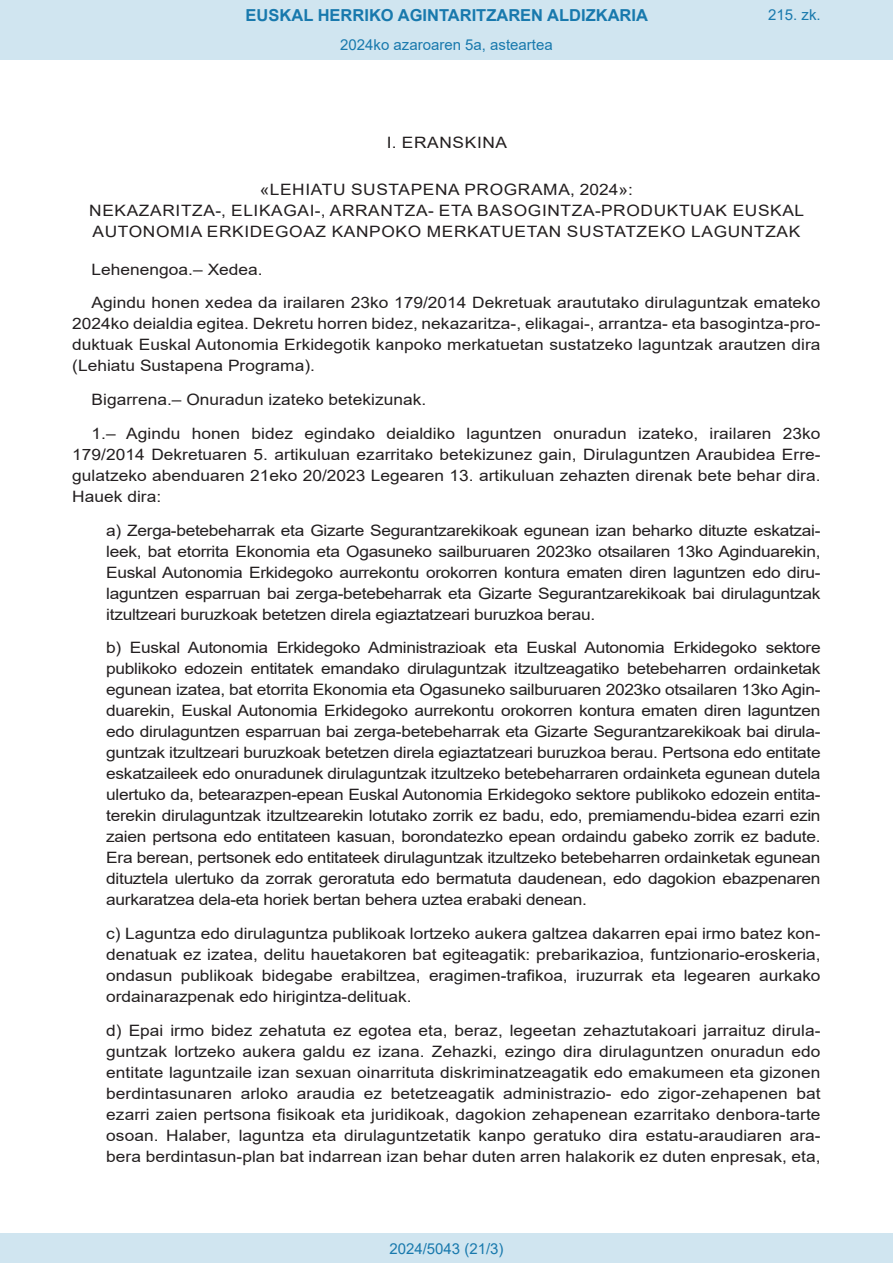
<style>
.page{position:relative;width:893px;height:1263px;background:#fff}
.page>*{position:absolute;margin:0;border:0;box-sizing:border-box;transform-origin:0 0}
.t1{font:700 16.5px "Arial";color:#1879ad}
.BOPVDetalle1{font:15.6px/21px "Arial";letter-spacing:-.01em;color:#231f20;text-align:justify;scale:1.11 1}
.BOPVDetalle{font:15.6px/21px "Arial";color:#231f20;text-align:justify;scale:1.11 1}
.BOPVClave{font:15.6px/21px "Arial";letter-spacing:.035em;color:#231f20;text-align:center;scale:1.11 1}
.Paginacion_Centro{font:15px "Arial";color:#1879ad}
</style>
<div class="page">
<div style="left:0;top:0;width:893px;height:60px;background:#d0e5f0"></div>
<div style="left:0;top:1233px;width:893px;height:30px;background:#d0e5f0"></div>
<p class="t1" style="left:246px;top:3px;width:404px">EUSKAL HERRIKO AGINTARITZAREN ALDIZKARIA</p>
<p class="Paginacion_Centro" style="left:340px;top:35px;width:214px">2024ko azaroaren 5a, asteartea</p>
<p class="Paginacion_Centro" style="left:768px;top:5px;width:54px">215. zk.</p>
<p class="BOPVClave" style="left:387px;top:132px;width:110px">I. ERANSKINA</p>
<p class="BOPVClave" style="left:89px;top:179px;width:646px">«LEHIATU SUSTAPENA PROGRAMA, 2024»:<br>NEKAZARITZA-, ELIKAGAI-, ARRANTZA- ETA BASOGINTZA-PRODUKTUAK EUSKAL<br>AUTONOMIA ERKIDEGOAZ KANPOKO MERKATUETAN SUSTATZEKO LAGUNTZAK</p>
<p class="BOPVDetalle" style="left:92px;top:259px;width:156px">Lehenengoa.– Xedea.</p>
<p class="BOPVDetalle" style="left:72px;top:292px;width:676px;text-indent:19px">Agindu honen xedea da irailaren 23ko 179/2014 Dekretuak araututako dirulaguntzak emateko 2024ko deialdia egitea. Dekretu horren bidez, nekazaritza-, elikagai-, arrantza- eta basogintza-pro&shy;duktuak Euskal Autonomia Erkidegotik kanpoko merkatuetan sustatzeko laguntzak arautzen dira (Lehiatu Sustapena Programa).</p>
<p class="BOPVDetalle" style="left:92px;top:389px;width:303px">Bigarrena.– Onuradun izateko betekizunak.</p>
<p class="BOPVDetalle" style="left:72px;top:423px;width:676px;text-indent:19px">1.– Agindu honen bidez egindako deialdiko laguntzen onuradun izateko, irailaren 23ko 179/2014 Dekretuaren 5. artikuluan ezarritako betekizunez gain, Dirulaguntzen Araubidea Erre&shy;gulatzeko abenduaren 21eko 20/2023 Legearen 13. artikuluan zehazten direnak bete behar dira.<br>Hauek dira:</p>
<p class="BOPVDetalle1" style="left:106px;top:520px;width:645px">a) Zerga-betebeharrak eta Gizarte Segurantzarekikoak egunean izan beharko dituzte eskatzai&shy;leek, bat etorrita Ekonomia eta Ogasuneko sailburuaren 2023ko otsailaren 13ko Aginduarekin, Euskal Autonomia Erkidegoko aurrekontu orokorren kontura ematen diren laguntzen edo diru&shy;laguntzen esparruan bai zerga-betebeharrak eta Gizarte Segurantzarekikoak bai dirulaguntzak itzultzeari buruzkoak betetzen direla egiaztatzeari buruzkoa berau.</p>
<p class="BOPVDetalle1" style="left:106px;top:637px;width:645px">b) Euskal Autonomia Erkidegoko Administrazioak eta Euskal Autonomia Erkidegoko sektore publikoko edozein entitatek emandako dirulaguntzak itzultzeagatiko betebeharren ordainketak egunean izatea, bat etorrita Ekonomia eta Ogasuneko sailburuaren 2023ko otsailaren 13ko Agin&shy;duarekin, Euskal Autonomia Erkidegoko aurrekontu orokorren kontura ematen diren laguntzen edo dirulaguntzen esparruan bai zerga-betebeharrak eta Gizarte Segurantzarekikoak bai dirula&shy;guntzak itzultzeari buruzkoak betetzen direla egiaztatzeari buruzkoa berau. Pertsona edo entitate eskatzaileek edo onuradunek dirulaguntzak itzultzeko betebeharraren ordainketa egunean dutela ulertuko da, betearazpen-epean Euskal Autonomia Erkidegoko sektore publikoko edozein entita&shy;terekin dirulaguntzak itzultzearekin lotutako zorrik ez badu, edo, premiamendu-bidea ezarri ezin zaien pertsona edo entitateen kasuan, borondatezko epean ordaindu gabeko zorrik ez badute.<br>Era berean, pertsonek edo entitateek dirulaguntzak itzultzeko betebeharren ordainketak egunean dituztela ulertuko da zorrak geroratuta edo bermatuta daudenean, edo dagokion ebazpenaren aurkaratzea dela-eta horiek bertan behera uztea erabaki denean.</p>
<p class="BOPVDetalle1" style="left:106px;top:923px;width:645px">c) Laguntza edo dirulaguntza publikoak lortzeko aukera galtzea dakarren epai irmo batez kon&shy;denatuak ez izatea, delitu hauetakoren bat egiteagatik: prebarikazioa, funtzionario-eroskeria, ondasun publikoak bidegabe erabiltzea, eragimen-trafikoa, iruzurrak eta legearen aurkako ordainarazpenak edo hirigintza-delituak.</p>
<p class="BOPVDetalle1" style="left:106px;top:1020px;width:645px">d) Epai irmo bidez zehatuta ez egotea eta, beraz, legeetan zehaztutakoari jarraituz dirula&shy;guntzak lortzeko aukera galdu ez izana. Zehazki, ezingo dira dirulaguntzen onuradun edo entitate laguntzaile izan sexuan oinarrituta diskriminatzeagatik edo emakumeen eta gizonen berdintasunaren arloko araudia ez betetzeagatik administrazio- edo zigor-zehapenen bat ezarri zaien pertsona fisikoak eta juridikoak, dagokion zehapenean ezarritako denbora-tarte osoan. Halaber, laguntza eta dirulaguntzetatik kanpo geratuko dira estatu-araudiaren ara&shy;bera berdintasun-plan bat indarrean izan behar duten arren halakorik ez duten enpresak, eta,</p>
<p class="Paginacion_Centro" style="left:389px;top:1238px;width:116px">2024/5043 (21/3)</p>
</div>
